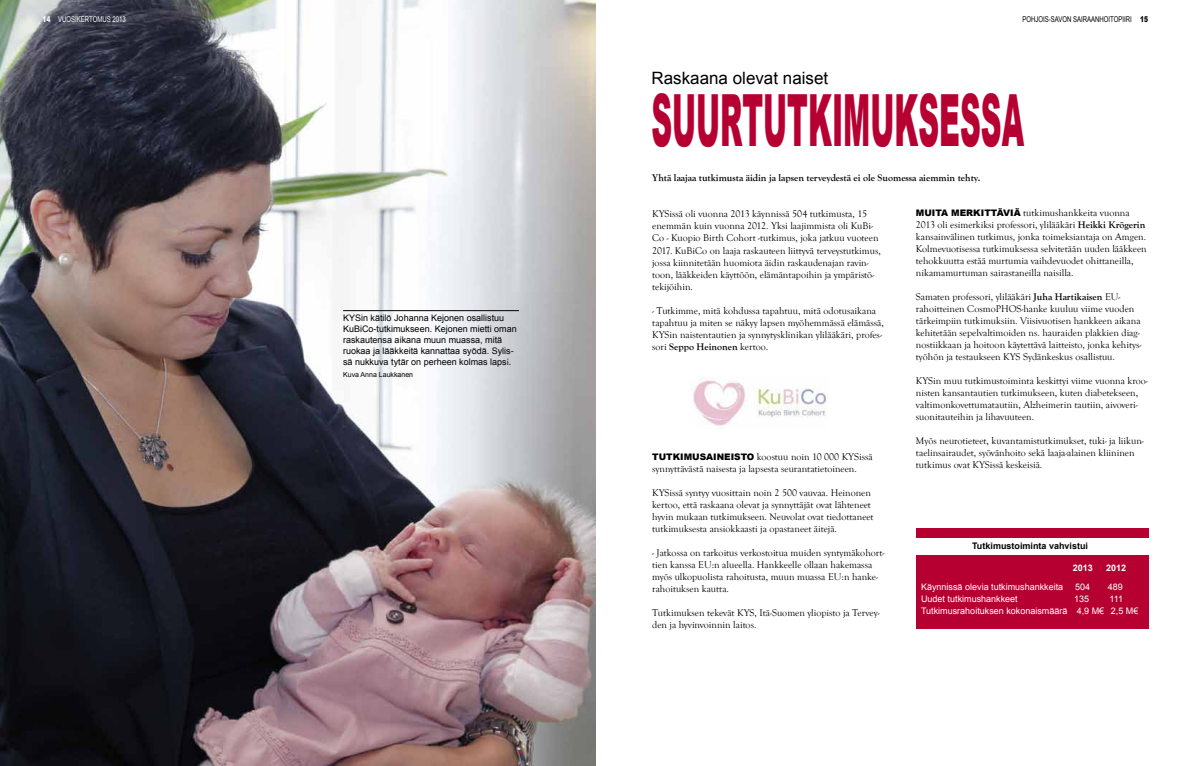
<style>
.page{position:relative;width:1191px;height:766px;background:#fff}
.page>*{position:absolute;margin:0;border:0;box-sizing:border-box;transform-origin:0 0}
.t1{font:900 72px "Arial";color:#b60032;scale:.4 1}
.t2{font:17px "Arial";color:#000}
.t3{font:10px/12px "Goudy Old Style T";color:#000}
.t4{font:700 10px "Goudy Old Style T";color:#000}
.t5{font:9px/11px "Arial";color:#000}
.t6{font:9px/12px "Arial";color:#fff}
.t7{font:700 9px "Arial";color:#000}
.t8{font:700 9px "Arial";color:#fff}
.t9{font:8px "Arial";color:#000;scale:.75 1}
.t10{font:8px "Arial";color:#fff;scale:.75 1}
.t11{font:7px "Arial";color:#000}
.s1{font-weight:900}
.s2{font-family:"Avenir"}
.s3{font-weight:700}
.s4{font-family:"Arial";font-weight:900;font-size:9px}
</style>
<div class="page">
<img style="left:0;top:0;width:595px;height:765px">
<hr style="left:343px;top:310px;width:176px;height:1px;background:#000">
<div style="left:916px;top:528px;width:232px;height:100px;background:#b60032"></div>
<div style="left:916px;top:538px;width:232px;height:16px;background:#fff"></div>
<img style="left:691px;top:377px;width:136px;height:49px">
<p class="t10" style="left:43px;top:14px;width:112px"><span class="s1">14</span> VUOSIKERTOMUS 2013</p>
<p class="t9" style="left:1022px;top:14px;width:169px">POHJOIS-SAVON SAIRAANHOITOPIIRI <span class="s1">15</span></p>
<h2 class="t2" style="left:651px;top:67px;width:178px">Raskaana olevat naiset</h2>
<h1 class="t1" style="left:651px;top:68px;width:933px">SUURTUTKIMUKSESSA</h1>
<p class="t5" style="left:343px;top:313px;width:175px">KYSin kätilö Johanna Kejonen osallistuu KuBiCo-tutkimukseen. Kejonen mietti oman raskautensa aikana muun muassa, mitä ruokaa ja lääkkeitä kannattaa syödä. Sylis&shy;sä nukkuva tytär on perheen kolmas laps<span class="s2">i.</span></p>
<p class="t11" style="left:343px;top:369px;width:72px">Kuva Anna Laukkanen</p>
<p class="t4" style="left:652px;top:172px;width:330px">Yhtä laajaa tutkimusta äidin ja lapsen terveydestä ei ole Suomessa aiemmin tehty.</p>
<p class="t3" style="left:652px;top:208px;width:230px">KYSissä oli vuonna 2013 käynnissä 504 tutkimusta, 15 enemmän kuin vuonna 2012. Yksi laajimmista oli KuBi-Co - Kuopio Birth Cohort -tutkimus, joka jatkuu vuoteen 2017. KuBiCo on laaja raskauteen liittyvä terveystutkimus, jossa kiinnitetään huomiota äidin raskaudenajan ravin&shy;toon, lääkkeiden käyttöön, elämäntapoihin ja ympäristö&shy;tekijöihin.</p>
<p class="t3" style="left:652px;top:304px;width:233px">- Tutkimme, mitä kohdussa tapahtuu, mitä odotusaikana tapahtuu ja miten se näkyy lapsen myöhemmässä elämässä, KYSin naistentautien ja synnytysklinikan ylilääkäri, profes&shy;sori <span class="s3">Seppo Heinonen</span> kertoo.</p>
<p class="t3" style="left:652px;top:451px;width:222px"><span class="s4">TUTKIMUSAINEISTO</span> koostuu noin 10 000 KYSissä synnyttävästä naisesta ja lapsesta seurantatietoineen.</p>
<p class="t3" style="left:652px;top:487px;width:223px">KYSissä syntyy vuosittain noin 2 500 vauvaa. Heinonen kertoo, että raskaana olevat ja synnyttäjät ovat lähteneet hyvin mukaan tutkimukseen. Neuvolat ovat tiedottaneet tutkimuksesta ansiokkaasti ja opastaneet äitejä.</p>
<p class="t3" style="left:652px;top:547px;width:234px">- Jatkossa on tarkoitus verkostoitua muiden syntymäkohort&shy;tien kanssa EU:n alueella. Hankkeelle ollaan hakemassa myös ulkopuolista rahoitusta, muun muassa EU:n hanke&shy;rahoituksen kautta.</p>
<p class="t3" style="left:652px;top:607px;width:229px">Tutkimuksen tekevät KYS, Itä-Suomen yliopisto ja Tervey&shy;den ja hyvinvoinnin laitos.</p>
<p class="t3" style="left:916px;top:207px;width:232px"><span class="s4">MUITA MERKITTÄVIÄ</span> tutkimushankkeita vuonna 2013 oli esimerkiksi professori, ylilääkäri <span class="s3">Heikki Krögerin </span>kansainvälinen tutkimus, jonka toimeksiantaja on Amgen.<br>Kolmevuotisessa tutkimuksessa selvitetään uuden lääkkeen tehokkuutta estää murtumia vaihdevuodet ohittaneilla, nikamamurtuman sairastaneilla naisilla.</p>
<p class="t3" style="left:916px;top:291px;width:227px">Samaten professori, ylilääkäri <span class="s3">Juha Hartikaisen</span> EU&shy;rahoitteinen CosmoPHOS-hanke kuuluu viime vuoden tärkeimpiin tutkimuksiin. Viisivuotisen hankkeen aikana kehitetään sepelvaltimoiden ns. hauraiden plakkien diag&shy;nostiikkaan ja hoitoon käytettävä laitteisto, jonka kehitys&shy;työhön ja testaukseen KYS Sydänkeskus osallistuu.</p>
<p class="t3" style="left:916px;top:375px;width:233px">KYSin muu tutkimustoiminta keskittyi viime vuonna kroo&shy;nisten kansantautien tutkimukseen, kuten diabetekseen, valtimonkovettumatautiin, Alzheimerin tautiin, aivoveri&shy;suonitauteihin ja lihavuuteen.</p>
<p class="t3" style="left:916px;top:435px;width:229px">Myös neurotieteet, kuvantamistutkimukset, tuki- ja liikun&shy;taelinsairaudet, syövänhoito sekä laaja-alainen kliininen tutkimus ovat KYSissä keskeisiä.</p>
<p class="t7" style="left:972px;top:540px;width:117px">Tutkimustoiminta vahvistui</p>
<p class="t8" style="left:1072px;top:562px;width:22px">2013</p>
<p class="t8" style="left:1106px;top:562px;width:22px">2012</p>
<p class="t6" style="left:921px;top:581px;width:144px">Käynnissä olevia tutkimushankkeita</p>
<p class="t6" style="left:1075px;top:581px;width:17px">504</p>
<p class="t6" style="left:1107px;top:581px;width:17px">489</p>
<p class="t6" style="left:921px;top:593px;width:98px">Uudet tutkimushankkeet</p>
<p class="t6" style="left:1074px;top:593px;width:17px">135</p>
<p class="t6" style="left:921px;top:593px;width:219px;text-indent:188px">111<br>Tutkimusrahoituksen kokonaismäärä 4,9 M€ 2,5 M€</p>
</div>
